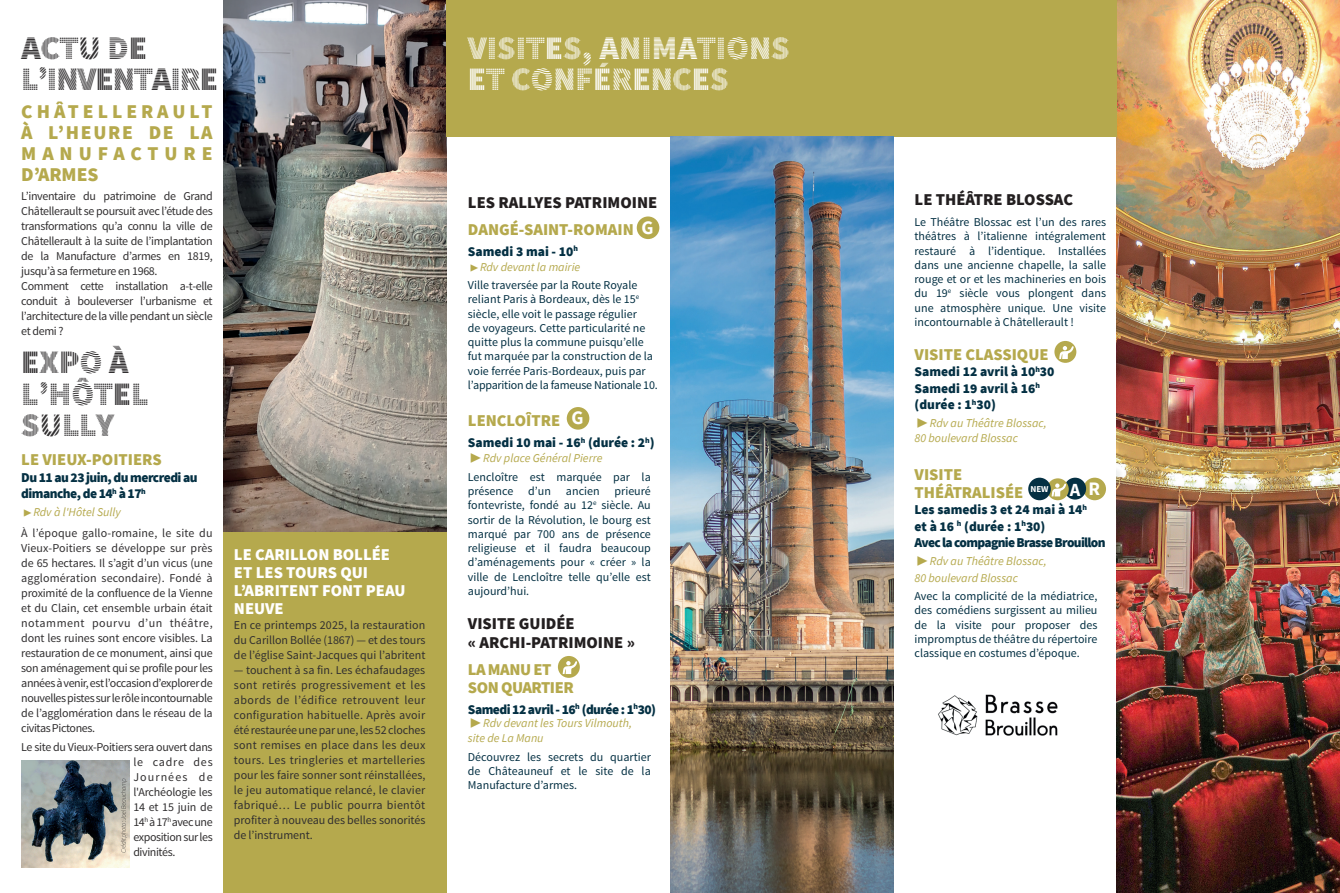
<style>
.page{position:relative;width:1340px;height:893px;background:#fff}
.page>*{position:absolute;margin:0;border:0;box-sizing:border-box;transform-origin:0 0}
.t1{font:33px/31.5px "Source Sans Pro DISPLAY";color:#fff}
.t2{font:33px/31.5px "Source Sans Pro DISPLAY";letter-spacing:-.03em;color:#312f30}
.t3{font:33px/31.5px "Source Sans Pro DISPLAY";color:#312f30}
.t4{font:900 19.5px/21px "Source Sans Pro";letter-spacing:.205em;color:#b5a94d;text-align:justify}
.t5{font:700 19.05px "Source Sans Pro";color:#fff}
.t6{font:900 16.5px/18px "Source Sans Pro";color:#b5a94d}
.t7{font:900 16.5px/19.5px "Source Sans Pro";color:#231f20}
.t8{font:900 16.5px/18px "Source Sans Pro";color:#fff}
.t9{font:900 16.5px/18px "Source Sans Pro";letter-spacing:-.03em;color:#b5a94d}
.t10{font:900 13.5px/16.5px "Source Sans Pro";letter-spacing:-.015em;color:#043043}
.t11{font:900 13.5px/16.5px "Source Sans Pro";letter-spacing:-.04em;color:#043043}
.t12{font:900 13.5px/16.5px "Source Sans Pro";letter-spacing:-.05em;color:#043043}
.t13{font:12px/15px "Source Sans Pro";letter-spacing:-.03em;color:#312f30;text-align:justify}
.t14{font:12px/14.2px "Source Sans Pro";color:#043043;text-align:justify}
.t15{font:italic 12px/15px "Source Sans Pro";color:#b5a94d}
.t16{font:12px/20.7px "Source Sans Pro";letter-spacing:.01em;color:#312f30}
.t17{font:700 9px "Source Sans Pro";color:#fff}
.s1{font-style:italic;font-size:9px;color:#b5a94d}
.s2{font-style:italic;color:#b5a94d}
.s3{font-size:18.45px}
.s4{font-size:19.05px}
</style>
<div class="page">
<img style="left:1116px;top:0;width:223px;height:893px">
<img style="left:223px;top:0;width:223px;height:533px">
<div style="left:223px;top:533px;width:223px;height:360px;background:#b5a94d"></div>
<div style="left:446px;top:0;width:670px;height:136px;background:#b5a94d"></div>
<div style="left:636px;top:216px;width:23px;height:23px;background:#b5a94d;border-radius:50%"></div>
<div style="left:566px;top:407px;width:23px;height:23px;background:#b5a94d;border-radius:50%"></div>
<div style="left:558px;top:656px;width:22px;height:22px;background:#b5a94d;border-radius:50%"></div>
<svg style="left:562px;top:661px;width:15px;height:13px"></svg>
<div style="left:1054px;top:341px;width:22px;height:22px;background:#b5a94d;border-radius:50%"></div>
<svg style="left:1059px;top:346px;width:14px;height:13px"></svg>
<div style="left:1083px;top:478px;width:23px;height:22px;background:#b5a94d;border-radius:50%"></div>
<div style="left:1064px;top:478px;width:22px;height:22px;background:#043043;border-radius:50%"></div>
<svg style="left:1046px;top:478px;width:22px;height:22px"></svg>
<svg style="left:1051px;top:483px;width:15px;height:13px"></svg>
<div style="left:1028px;top:478px;width:22px;height:22px;background:#043043;border-radius:50%"></div>
<img style="left:670px;top:136px;width:223px;height:757px">
<img style="left:938px;top:694px;width:120px;height:42px">
<img style="left:21px;top:760px;width:108px;height:107px">
<svg style="left:121px;top:779px;width:6px;height:74px"></svg>
<h1 class="t2" style="left:21px;top:33px;width:198px">ACTU DE<br>L’INVENTAIRE</h1>
<h2 class="t4" style="left:21px;top:101px;width:193px">CHÂTELLERAULT À L’HEURE DE LA MANUFACTURE D’ARMES</h2>
<p class="t13" style="left:21px;top:189px;width:193px;text-align:left">L’inventaire du patrimoine de Grand Châtellerault se poursuit avec l’étude des transformations qu’a connu la ville de Châtellerault à la suite de l’implantation de la Manufacture d’armes en 1819, jusqu’à sa fermeture en 1968.<br>Comment cette installation a-t-elle conduit à bouleverser l’urbanisme et l’architecture de la ville pendant un siècle et demi ?</p>
<h1 class="t3" style="left:21px;top:347px;width:128px">EXPO À<br>L’HÔTEL<br>SULLY</h1>
<h3 class="t6" style="left:21px;top:450px;width:142px">LE VIEUX-POITIERS</h3>
<p class="t11" style="left:21px;top:469px;width:178px">Du 11 au 23 juin, du mercredi au dimanche, de 14<sup>h</sup> à 17<sup>h</sup></p>
<p class="t16" style="left:21px;top:502px;width:193px"><span class="s1">▶</span> <span class="s2">Rdv à l'Hôtel Sully<br></span>À l’époque gallo-romaine, le site du</p>
<p class="t13" style="left:21px;top:540px;width:193px">Vieux-Poitiers se développe sur près de 65 hectares. Il s’agit d’un vicus (une agglomération secondaire). Fondé à proximité de la confluence de la Vienne et du Clain, cet ensemble urbain était notamment pourvu d’un théâtre, dont les ruines sont encore visibles. La restauration de ce monument, ainsi que son aménagement qui se profile pour les années à venir, est l’occasion d’explorer de nouvelles pistes sur le rôle incontournable de l’agglomération dans le réseau de la civitas Pictones.</p>
<p class="t13" style="left:133px;top:740px;width:81px;text-indent:-112px">Le site du Vieux-Poitiers sera ouvert dans le cadre des Journées de l'Archéologie les 14 et 15 juin de 14<sup>h</sup> à 17<sup>h</sup> avec une exposition sur les divinités.</p>
<h3 class="t8" style="left:234px;top:545px;width:173px">LE CARILLON BOLLÉE<br>ET LES TOURS QUI<br>L’ABRITENT FONT PEAU<br>NEUVE</h3>
<p class="t13" style="left:234px;top:617px;width:193px">En ce printemps 2025, la restauration du Carillon Bollée (1867) — et des tours de l’église Saint-Jacques qui l’abritent</p>
<p class="t13" style="left:234px;top:662px;width:193px">— touchent à sa fin. Les échafaudages sont retirés progressivement et les abords de l’édifice retrouvent leur configuration habituelle. Après avoir été restaurée une par une, les 52 cloches sont remises en place dans les deux tours. Les tringleries et martelleries pour les faire sonner sont réinstallées, le jeu automatique relancé, le clavier fabriqué… Le public pourra bientôt profiter à nouveau des belles sonorités de l’instrument.</p>
<h1 class="t1" style="left:468px;top:33px;width:323px">VISITES, ANIMATIONS<br>ET CONFÉRENCES</h1>
<h3 class="t7" style="left:468px;top:193px;width:191px">LES RALLYES PATRIMOINE</h3>
<h3 class="t6" style="left:468px;top:220px;width:167px">DANGÉ-SAINT-ROMAIN</h3>
<p class="t10" style="left:468px;top:243px;width:112px">Samedi 3 mai - 10<sup>h</sup></p>
<p class="t14" style="left:468px;top:258px;width:171px;line-height:18.5px"><span class="s1">▶</span> <span class="s2">Rdv devant la mairie<br></span>Ville traversée par la Route Royale</p>
<p class="t14" style="left:468px;top:293px;width:191px;text-align:left">reliant Paris à Bordeaux, dès le 15<sup>e </sup>siècle, elle voit le passage régulier<br>de voyageurs. Cette particularité ne quitte plus la commune puisqu’elle fut marquée par la construction de la voie ferrée Paris-Bordeaux, puis par l’apparition de la fameuse Nationale 10.</p>
<h3 class="t6" style="left:468px;top:412px;width:94px">LENCLOÎTRE</h3>
<p class="t10" style="left:468px;top:434px;width:188px">Samedi 10 mai - 16<sup>h</sup> (durée : 2<sup>h</sup>)</p>
<p class="t15" style="left:470px;top:451px;width:134px">▶ Rdv place Général Pierre</p>
<p class="t14" style="left:468px;top:470px;width:184px">Lencloître est marquée par la présence d’un ancien prieuré fontevriste, fondé au 12<sup>e</sup> siècle. Au sortir de la Révolution, le bourg est marqué par 700 ans de présence religieuse et il faudra beaucoup d’aménagements pour « créer » la ville de Lencloître telle qu’elle est aujourd’hui.</p>
<h3 class="t7" style="left:468px;top:613px;width:169px">VISITE GUIDÉE<br>« ARCHI-PATRIMOINE »</h3>
<h3 class="t9" style="left:468px;top:660px;width:107px">LA MANU ET<br>SON QUARTIER</h3>
<p class="t11" style="left:468px;top:701px;width:190px">Samedi 12 avril - 16<sup>h</sup> (durée : 1<sup>h</sup>30)</p>
<p class="t15" style="left:468px;top:716px;width:165px">▶ Rdv devant les Tours Vilmouth, site de La Manu</p>
<p class="t14" style="left:468px;top:750px;width:184px">Découvrez les secrets du quartier de Châteauneuf et le site de la Manufacture d’armes.</p>
<h3 class="t5" style="left:641px;top:215px;width:14px">G</h3>
<h3 class="t5" style="left:571px;top:405px;width:14px">G</h3>
<h3 class="t7" style="left:914px;top:189px;width:160px">LE THÉÂTRE BLOSSAC</h3>
<p class="t14" style="left:914px;top:215px;width:193px">Le Théâtre Blossac est l’un des rares théâtres à l’italienne intégralement restauré à l’identique. Installées dans une ancienne chapelle, la salle rouge et or et les machineries en bois du 19<sup>e</sup> siècle vous plongent dans une atmosphère unique. Une visite incontournable à Châtellerault !</p>
<h3 class="t6" style="left:914px;top:345px;width:136px">VISITE CLASSIQUE</h3>
<p class="t10" style="left:914px;top:363px;width:141px">Samedi 12 avril à 10<sup>h</sup>30<br>Samedi 19 avril à 16<sup>h </sup>(durée : 1<sup>h</sup>30)</p>
<p class="t15" style="left:914px;top:415px;width:133px">▶ Rdv au Théâtre Blossac,<br>80 boulevard Blossac</p>
<h3 class="t6" style="left:914px;top:465px;width:110px">VISITE<br>THÉÂTRALISÉE</h3>
<p class="t12" style="left:914px;top:501px;width:193px">Les samedis 3 et 24 mai à 14<sup>h<br></sup>et à 16 <sup>h</sup> (durée : 1<sup>h</sup>30)<br>Avec la compagnie Brasse Brouillon</p>
<p class="t15" style="left:914px;top:553px;width:133px;line-height:16.5px">▶ Rdv au Théâtre Blossac,<br>80 boulevard Blossac</p>
<p class="t14" style="left:914px;top:589px;width:184px">Avec la complicité de la médiatrice, des comédiens surgissent au milieu de la visite pour proposer des impromptus de théâtre du répertoire classique en costumes d’époque.</p>
<p class="t17" style="left:1030px;top:483px;width:71px">NEW <span class="s3">A</span> <span class="s4">R</span></p>
</div>
